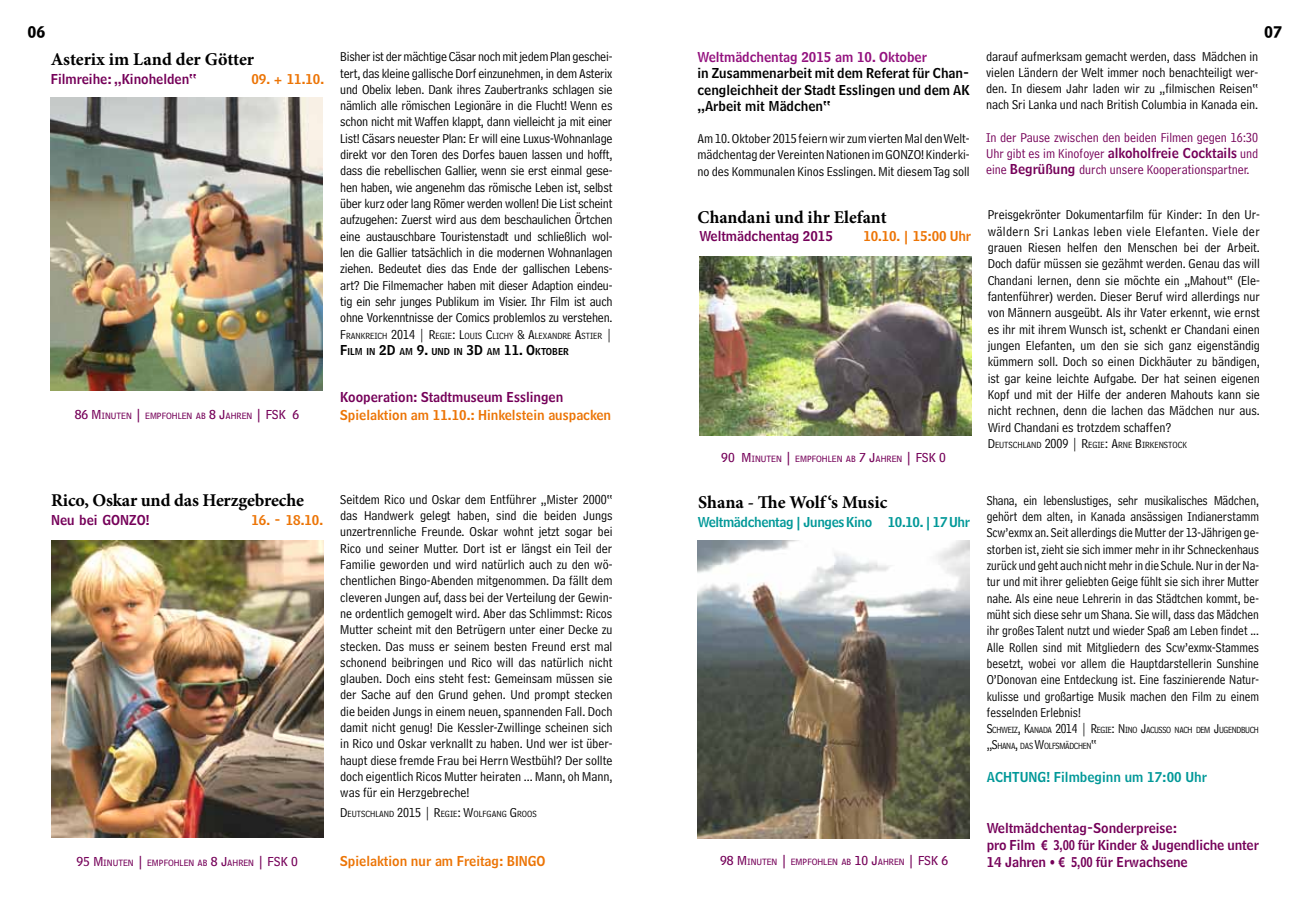
<style>
.page{position:relative;width:1310px;height:919px;background:#fff}
.page>*{position:absolute;margin:0;border:0;box-sizing:border-box;transform-origin:0 0}
.t1{font:700 18px "Minion Pro";letter-spacing:-.005em;color:#000}
.t2{font:13.5px/16.4px "Bell Centennial Address";color:#000;text-align:justify}
.t3{font:13.5px/16.4px "Bell Centennial Address";color:#000;text-align:justify;scale:.95 1}
.t4{font:13.5px/17.1px "Bell Centennial Name And Number";color:#750059}
.t5{font:13.5px/16.2px "Bell Centennial Address";color:#750059;text-align:justify}
.t6{font:13.5px "Bell Centennial Name And Number";color:#ec7405}
.t7{font:13.5px/16.2px "Bell Centennial Name And Number";color:#000;text-align:justify}
.t8{font:13.5px "Bell Centennial Name And Number";letter-spacing:-.025em;color:#009898}
.t9{font:13.5px "Bell Centennial Name And Number";color:#93117e}
.t10{font:13.5px "Bell Centennial Name And Number";color:#009898}
.t11{font:13.5px "Bell Centennial Bold Listing";color:#000}
.t12{font:9.45px "Bell Centennial Sub Caption";color:#750059}
.t13{font:9.45px "Bell Centennial Address";color:#000}
.t14{font:9.45px "Bell Centennial Address";letter-spacing:-.035em;color:#000;scale:.95 1}
.t15{font:9.45px "Bell Centennial Name And Number";color:#000}
.s1{font-size:13.5px}
.s2{font-style:inherit}
.s3{font-family:"Bell Centennial Name And Number"}
.s4{font-family:"Arial";font-weight:700}
</style>
<div class="page">
<img style="left:699px;top:256px;width:272px;height:179px">
<img style="left:697px;top:540px;width:272px;height:298px">
<img style="left:51px;top:98px;width:272px;height:292px">
<img style="left:52px;top:540px;width:272px;height:297px">
<p class="t11" style="left:27px;top:23px;width:20px">06</p>
<p class="t11" style="left:1264px;top:23px;width:20px">07</p>
<h1 class="t1" style="left:51px;top:46px;width:205px">Asterix im Land der Götter</h1>
<p class="t4" style="left:51px;top:70px;width:147px">Filmreihe: „Kinohelden“</p>
<p class="t6" style="left:251px;top:70px;width:74px">09. + 11.10.</p>
<p class="t12" style="left:75px;top:410px;width:226px"><span class="s1">86 M</span>INUTEN <span class="s1">|</span> EMPFOHLEN AB <span class="s1">8 J</span>AHREN <span class="s1">| FSK 6</span></p>
<p class="t2" style="left:340px;top:49px;width:274px">Bisher ist der mächtige Cäsar noch mit jedem Plan geschei&shy;tert, das kleine gallische Dorf einzunehmen, in dem Asterix und Obelix leben. Dank ihres Zaubertranks schlagen sie nämlich alle römischen Legionäre in die Flucht! Wenn es schon nicht mit Waffen klappt, dann vielleicht ja mit einer List! Cäsars neuester Plan: Er will eine Luxus-Wohnanlage direkt vor den Toren des Dorfes bauen lassen und hofft, dass die rebellischen Gallier, wenn sie erst einmal gese&shy;hen haben, wie angenehm das römische Leben ist, selbst über kurz oder lang Römer werden wollen! Die List scheint aufzugehen: Zuerst wird aus dem beschaulichen Örtchen eine austauschbare Touristenstadt und schließlich wol&shy;len die Gallier tatsächlich in die modernen Wohnanlagen ziehen. Bedeutet dies das Ende der gallischen Lebens&shy;art? Die Filmemacher haben mit dieser Adaption eindeu&shy;tig ein sehr junges Publikum im Visier. Ihr Film ist auch ohne Vorkenntnisse der Comics problemlos zu verstehen.</p>
<p class="t13" style="left:340px;top:330px;width:274px"><span class="s1">F</span>RANKREICH <span class="s1">2014 | R</span>EGIE<span class="s1">: L</span>OUIS <span class="s1">C</span>LICHY <span class="s1">&amp; A</span>LEXANDRE <span class="s1">A</span>STIER <span class="s1">|</span></p>
<p class="t15" style="left:340px;top:345px;width:230px"><span class="s1">F</span>ILM IN <span class="s1">2D</span> AM <span class="s1">9.</span> UND IN <span class="s1">3D</span> AM <span class="s1">11. O</span>KTOBER</p>
<p class="t4" style="left:340px;top:388px;width:224px">Kooperation: Stadtmuseum Esslingen</p>
<p class="t6" style="left:340px;top:406px;width:272px">Spielaktion am 11.10.: Hinkelstein auspacken</p>
<p class="t9" style="left:697px;top:49px;width:231px">Weltmädchentag 2015 am 10. Oktober</p>
<p class="t7" style="left:697px;top:65px;width:274px">in Zusammenarbeit mit dem Referat für Chan&shy;cengleichheit der Stadt Esslingen und dem AK „Arbeit mit Mädchen“</p>
<p class="t2" style="left:697px;top:131px;width:274px">Am 10. Oktober 2015 feiern wir zum vierten Mal den Welt&shy;mädchentag der Vereinten Nationen im GONZO! Kinderki&shy;no des Kommunalen Kinos Esslingen. Mit diesem Tag soll</p>
<h1 class="t1" style="left:697px;top:204px;width:191px">Chandani und ihr Elefant</h1>
<p class="t4" style="left:699px;top:227px;width:135px">Weltmädchentag 2015</p>
<p class="t6" style="left:863px;top:227px;width:109px">10.10. <span class="s2">|</span> 15:00 Uhr</p>
<p class="t12" style="left:721px;top:453px;width:226px"><span class="s1">90 M</span>INUTEN <span class="s1">|</span> EMPFOHLEN AB <span class="s1">7 J</span>AHREN <span class="s1">| FSK 0</span></p>
<p class="t2" style="left:986px;top:48px;width:274px">darauf aufmerksam gemacht werden, dass Mädchen in vielen Ländern der Welt immer noch benachteiligt wer&shy;den. In diesem Jahr laden wir zu „filmischen Reisen“ nach Sri Lanka und nach British Columbia in Kanada ein.</p>
<p class="t5" style="left:986px;top:129px;width:274px">In der Pause zwischen den beiden Filmen gegen 16:30<br>Uhr gibt es im Kinofoyer <span class="s3">alkoholfreie Cocktails</span> und eine <span class="s3">Begrüßung</span> durch unsere Kooperationspartner.</p>
<p class="t2" style="left:987px;top:207px;width:274px">Preisgekrönter Dokumentarfilm für Kinder: In den Ur&shy;wäldern Sri Lankas leben viele Elefanten. Viele der grauen Riesen helfen den Menschen bei der Arbeit.<br>Doch dafür müssen sie gezähmt werden. Genau das will Chandani lernen, denn sie möchte ein „Mahout“ (Ele&shy;fantenführer) werden. Dieser Beruf wird allerdings nur von Männern ausgeübt. Als ihr Vater erkennt, wie ernst es ihr mit ihrem Wunsch ist, schenkt er Chandani einen jungen Elefanten, um den sie sich ganz eigenständig kümmern soll. Doch so einen Dickhäuter zu bändigen, ist gar keine leichte Aufgabe. Der hat seinen eigenen Kopf und mit der Hilfe der anderen Mahouts kann sie nicht rechnen, denn die lachen das Mädchen nur aus.<br>Wird Chandani es trotzdem schaffen?</p>
<p class="t13" style="left:987px;top:439px;width:201px"><span class="s1">D</span>EUTSCHLAND <span class="s1">2009 | R</span>EGIE<span class="s1">: A</span>RNE <span class="s1">B</span>IRKENSTOCK</p>
<h1 class="t1" style="left:51px;top:487px;width:254px">Rico, Oskar und das Herzgebreche</h1>
<p class="t4" style="left:51px;top:511px;width:100px">Neu bei GONZO!</p>
<p class="t6" style="left:251px;top:511px;width:73px">16. - 18.10.</p>
<p class="t12" style="left:76px;top:857px;width:223px"><span class="s1">95 M</span>INUTEN <span class="s1">|</span> EMPFOHLEN AB <span class="s1">8 J</span>AHREN <span class="s1">| FSK 0</span></p>
<p class="t2" style="left:340px;top:491px;width:274px">Seitdem Rico und Oskar dem Entführer „Mister 2000“ das Handwerk gelegt haben, sind die beiden Jungs unzertrennliche Freunde. Oskar wohnt jetzt sogar bei Rico und seiner Mutter. Dort ist er längst ein Teil der Familie geworden und wird natürlich auch zu den wö&shy;chentlichen Bingo-Abenden mitgenommen. Da fällt dem cleveren Jungen auf, dass bei der Verteilung der Gewin&shy;ne ordentlich gemogelt wird. Aber das Schlimmst: Ricos Mutter scheint mit den Betrügern unter einer Decke zu stecken. Das muss er seinem besten Freund erst mal schonend beibringen und Rico will das natürlich nicht glauben. Doch eins steht fest: Gemeinsam müssen sie der Sache auf den Grund gehen. Und prompt stecken die beiden Jungs in einem neuen, spannenden Fall. Doch damit nicht genug! Die Kessler-Zwillinge scheinen sich in Rico und Oskar verknallt zu haben. Und wer ist über&shy;haupt diese fremde Frau bei Herrn Westbühl? Der sollte doch eigentlich Ricos Mutter heiraten ... Mann, oh Mann, was für ein Herzgebreche!</p>
<p class="t13" style="left:340px;top:808px;width:188px"><span class="s1">D</span>EUTSCHLAND <span class="s1">2015 | R</span>EGIE<span class="s1">: W</span>OLFGANG <span class="s1">G</span> ROOS</p>
<p class="t6" style="left:340px;top:852px;width:207px">Spielaktion nur am Freitag: BINGO</p>
<h1 class="t1" style="left:698px;top:489px;width:191px">Shana - The Wolf ‘s Music</h1>
<p class="t8" style="left:698px;top:513px;width:274px">Weltmädchentag <span class="s2">|</span> Junges Kino 10.10. <span class="s2">|</span>17 Uhr</p>
<p class="t12" style="left:720px;top:856px;width:229px"><span class="s1">98 M</span>INUTEN <span class="s1">|</span> EMPFOHLEN AB <span class="s1">10 J</span>AHREN <span class="s1">| FSK 6</span></p>
<p class="t3" style="left:986px;top:492px;width:288px">Shana, ein lebenslustiges, sehr musikalisches Mädchen, gehört dem alten, in Kanada ansässigen Indianerstamm Scw’exmx an. Seit allerdings die Mutter der 13-Jährigen ge&shy;storben ist, zieht sie sich immer mehr in ihr Schneckenhaus zurück und geht auch nicht mehr in die Schule. Nur in der Na&shy;tur und mit ihrer geliebten Geige fühlt sie sich ihrer Mutter nahe. Als eine neue Lehrerin in das Städtchen kommt, be&shy;müht sich diese sehr um Shana. Sie will, dass das Mädchen ihr großes Talent nutzt und wieder Spaß am Leben findet ...<br>Alle Rollen sind mit Mitgliedern des Scw’exmx-Stammes besetzt, wobei vor allem die Hauptdarstellerin Sunshine O’Donovan eine Entdeckung ist. Eine faszinierende Natur&shy;kulisse und großartige Musik machen den Film zu einem fesselnden Erlebnis!</p>
<p class="t14" style="left:986px;top:724px;width:186px"><span class="s1">S</span>CHWEIZ<span class="s1">, K</span>ANADA <span class="s1">2014 | R</span>EGIE<span class="s1">: N</span> INO <span class="s1">J</span>ACUSSO</p>
<p class="t14" style="left:1174px;top:724px;width:90px">NACH DEM <span class="s1">J</span>UGENDBUCH</p>
<p class="t14" style="left:986px;top:740px;width:117px"><span class="s1">„S</span>HANA<span class="s1">,</span> DAS <span class="s1">W</span>OLFSMÄDCHEN<span class="s1">“</span></p>
<p class="t8" style="left:986px;top:768px;width:43px">Achtung</p>
<p class="t10" style="left:1046px;top:768px;width:162px">! Filmbeginn um 17:00 Uhr</p>
<p class="t4" style="left:986px;top:818px;width:274px">Weltmädchentag-Sonderpreise:<br>pro Film <span class="s4">€</span> 3,00 für Kinder &amp; Jugendliche unter<br>14 Jahren • <span class="s4">€</span> 5,00 für Erwachsene</p>
</div>
